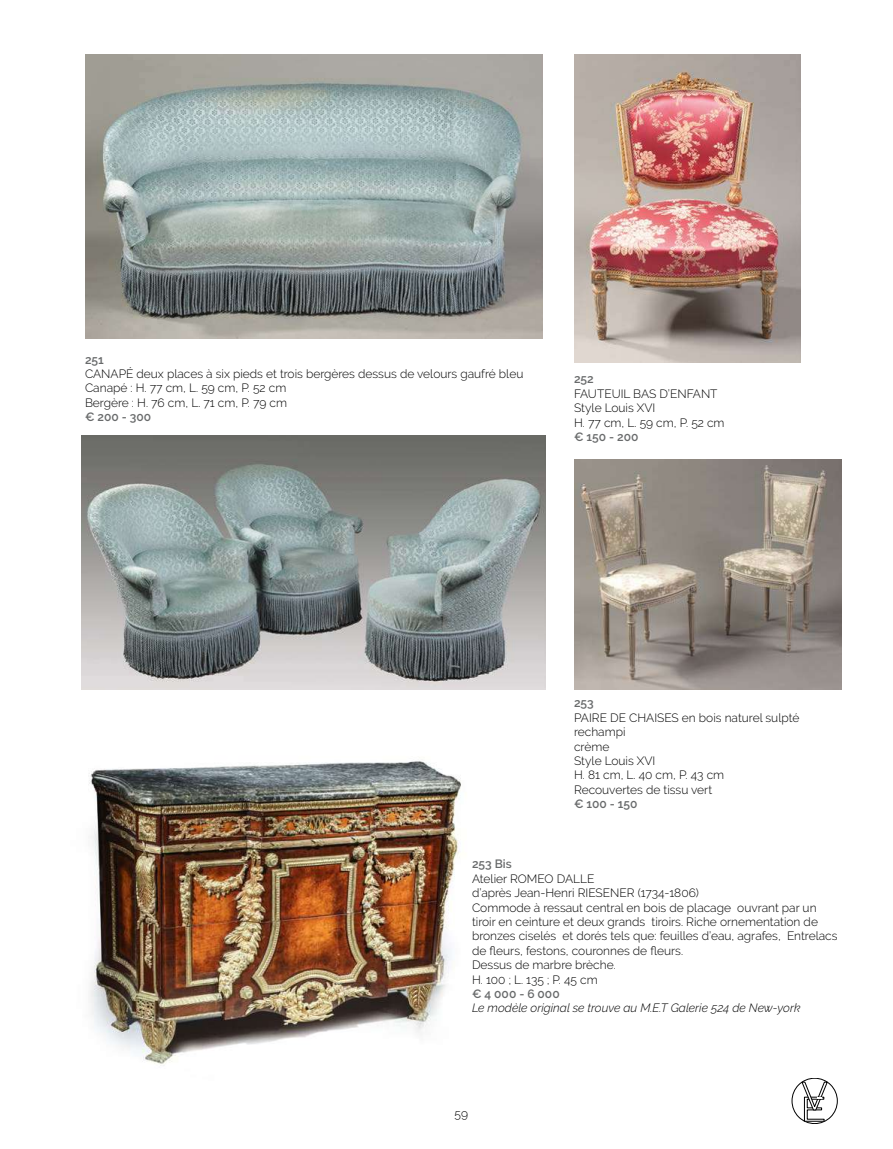
<style>
.page{position:relative;width:893px;height:1149px;background:#fff}
.page>*{position:absolute;margin:0;border:0;box-sizing:border-box;transform-origin:0 0}
.t1{font:300 12px/14.4px "Raleway";color:#000}
.t2{font:italic 300 12px "Raleway";color:#000}
.t3{font:600 12px "Raleway";color:#686a6b}
</style>
<div class="page">
<svg style="left:792px;top:1078px;width:45px;height:45px"></svg>
<img style="left:82px;top:435px;width:463px;height:254px">
<img style="left:574px;top:54px;width:227px;height:308px">
<img style="left:574px;top:459px;width:267px;height:230px">
<img style="left:85px;top:54px;width:457px;height:284px">
<img style="left:89px;top:761px;width:372px;height:303px">
<p class="t3" style="left:85px;top:352px;width:20px">251</p>
<p class="t1" style="left:85px;top:366px;width:440px">CANAPÉ deux places à six pieds et trois bergères dessus de velours gaufré bleu<br>Canapé : H. 77 cm, L. 59 cm, P. 52 cm<br>Bergère : H. 76 cm, L. 71 cm, P. 79 cm</p>
<p class="t3" style="left:85px;top:410px;width:68px">€ 200 - 300</p>
<p class="t3" style="left:574px;top:372px;width:21px">252</p>
<p class="t1" style="left:574px;top:386px;width:152px">FAUTEUIL BAS D’ENFANT<br>Style Louis XVI<br>H. 77 cm, L. 59 cm, P. 52 cm</p>
<p class="t3" style="left:574px;top:430px;width:66px">€ 150 - 200</p>
<p class="t3" style="left:574px;top:696px;width:21px">253</p>
<p class="t1" style="left:574px;top:710px;width:227px">PAIRE DE CHAISES en bois naturel sulpté rechampi<br>crème<br>Style Louis XVI<br>H. 81 cm, L. 40 cm, P. 43 cm<br>Recouvertes de tissu vert</p>
<p class="t3" style="left:574px;top:797px;width:65px">€ 100 - 150</p>
<p class="t3" style="left:472px;top:856px;width:41px">253 Bis</p>
<p class="t1" style="left:472px;top:870px;width:367px">Atelier ROMEO DALLE<br>d’après Jean-Henri RIESENER (1734-1806)<br>Commode à ressaut central en bois de placage ouvrant par un tiroir en ceinture et deux grands tiroirs. Riche ornementation de bronzes ciselés et dorés tels que: feuilles d’eau, agrafes, Entrelacs de fleurs, festons, couronnes de fleurs.<br>Dessus de marbre brèche.<br>H. 100 ; L. 135 ; P. 45 cm</p>
<p class="t3" style="left:472px;top:986px;width:89px">€ 4 000 - 6 000</p>
<p class="t2" style="left:472px;top:1000px;width:330px">Le modèle original se trouve au M.E.T Galerie 524 de New-york</p>
<p class="t1" style="left:455px;top:1106px;width:15px">59</p>
</div>
